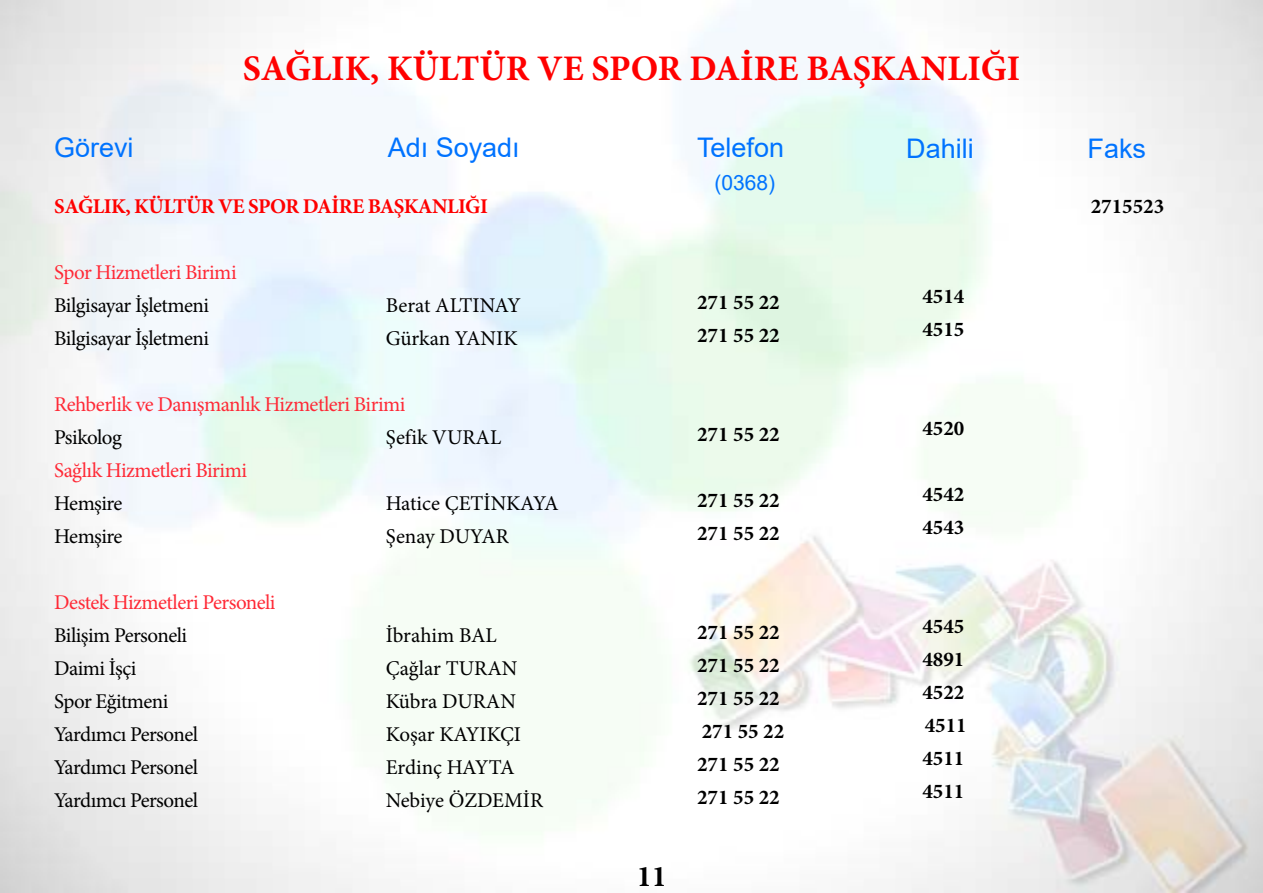
<style>
.page{position:relative;width:1263px;height:893px;background:#fff}
.page>*{position:absolute;margin:0;border:0;box-sizing:border-box;transform-origin:0 0}
.t1{font:700 36px "Minion Pro";color:#f00}
.t2{font:700 30px "Minion Pro";color:#000}
.t3{font:27px "Arial";color:#0073ff}
.t4{font:21px/33px "Minion Pro";letter-spacing:-.025em;color:#000}
.t5{font:700 21px/33px "Minion Pro";color:#000}
.t6{font:21px/33px "Minion Pro";color:#000}
.t7{font:21px "Minion Pro";letter-spacing:-.025em;color:#ff2936}
.t8{font:700 21px "Minion Pro";letter-spacing:-.025em;color:#f00}
.t9{font:21px "Arial";color:#0073ff}
</style>
<div class="page">
<h1 class="t1" style="left:243px;top:43px;width:779px">SAĞLIK, KÜLTÜR VE SPOR DAİRE BAŞKANLIĞI</h1>
<p class="t3" style="left:54px;top:129px;width:81px">Görevi</p>
<p class="t3" style="left:388px;top:129px;width:134px">Adı Soyadı</p>
<p class="t3" style="left:697px;top:129px;width:89px">Telefon</p>
<p class="t9" style="left:714px;top:168px;width:62px">(0368)</p>
<p class="t8" style="left:54px;top:192px;width:435px">SAĞLIK, KÜLTÜR VE SPOR DAİRE BAŞKANLIĞI</p>
<p class="t7" style="left:54px;top:259px;width:184px">Spor Hizmetleri Birimi</p>
<p class="t4" style="left:54px;top:289px;width:156px">Bilgisayar İşletmeni<br>Bilgisayar İşletmeni</p>
<p class="t6" style="left:386px;top:289px;width:137px">Berat ALTINAY<br>Gürkan YANIK</p>
<p class="t7" style="left:54px;top:391px;width:353px">Rehberlik ve Danışmanlık Hizmetleri Birimi</p>
<p class="t4" style="left:54px;top:421px;width:69px">Psikolog</p>
<p class="t7" style="left:54px;top:456px;width:194px">Sağlık Hizmetleri Birimi</p>
<p class="t4" style="left:54px;top:487px;width:70px">Hemşire<br>Hemşire</p>
<p class="t6" style="left:386px;top:421px;width:117px">Şefik VURAL</p>
<p class="t6" style="left:386px;top:487px;width:174px">Hatice ÇETİNKAYA<br>Şenay DUYAR</p>
<p class="t7" style="left:54px;top:588px;width:223px">Destek Hizmetleri Personeli</p>
<p class="t4" style="left:54px;top:619px;width:145px">Bilişim Personeli<br>Daimi İşçi<br>Spor Eğitmeni<br>Yardımcı Personel<br>Yardımcı Personel<br>Yardımcı Personel</p>
<p class="t6" style="left:386px;top:619px;width:159px">İbrahim BAL<br>Çağlar TURAN<br>Kübra DURAN<br>Koşar KAYIKÇI<br>Erdinç HAYTA<br>Nebiye ÖZDEMİR</p>
<p class="t5" style="left:697px;top:286px;width:84px">271 55 22<br>271 55 22</p>
<p class="t5" style="left:697px;top:418px;width:84px">271 55 22</p>
<p class="t5" style="left:697px;top:484px;width:84px">271 55 22<br>271 55 22</p>
<h2 class="t2" style="left:637px;top:855px;width:31px">11</h2>
<p class="t5" style="left:697px;top:616px;width:89px">271 55 22<br>271 55 22<br>271 55 22<br>271 55 22<br>271 55 22<br>271 55 22</p>
<p class="t3" style="left:906px;top:130px;width:69px">Dahili</p>
<p class="t3" style="left:1087px;top:130px;width:60px">Faks</p>
<p class="t5" style="left:922px;top:280px;width:43px">4514<br>4515</p>
<p class="t5" style="left:922px;top:412px;width:43px">4520</p>
<p class="t5" style="left:922px;top:478px;width:43px">4542<br>4543</p>
<p class="t5" style="left:922px;top:610px;width:46px;text-align:justify">4545<br>4891<br>4522<br>4511<br>4511<br>4511</p>
<p class="t5" style="left:1091px;top:189px;width:75px">2715523</p>
</div>
